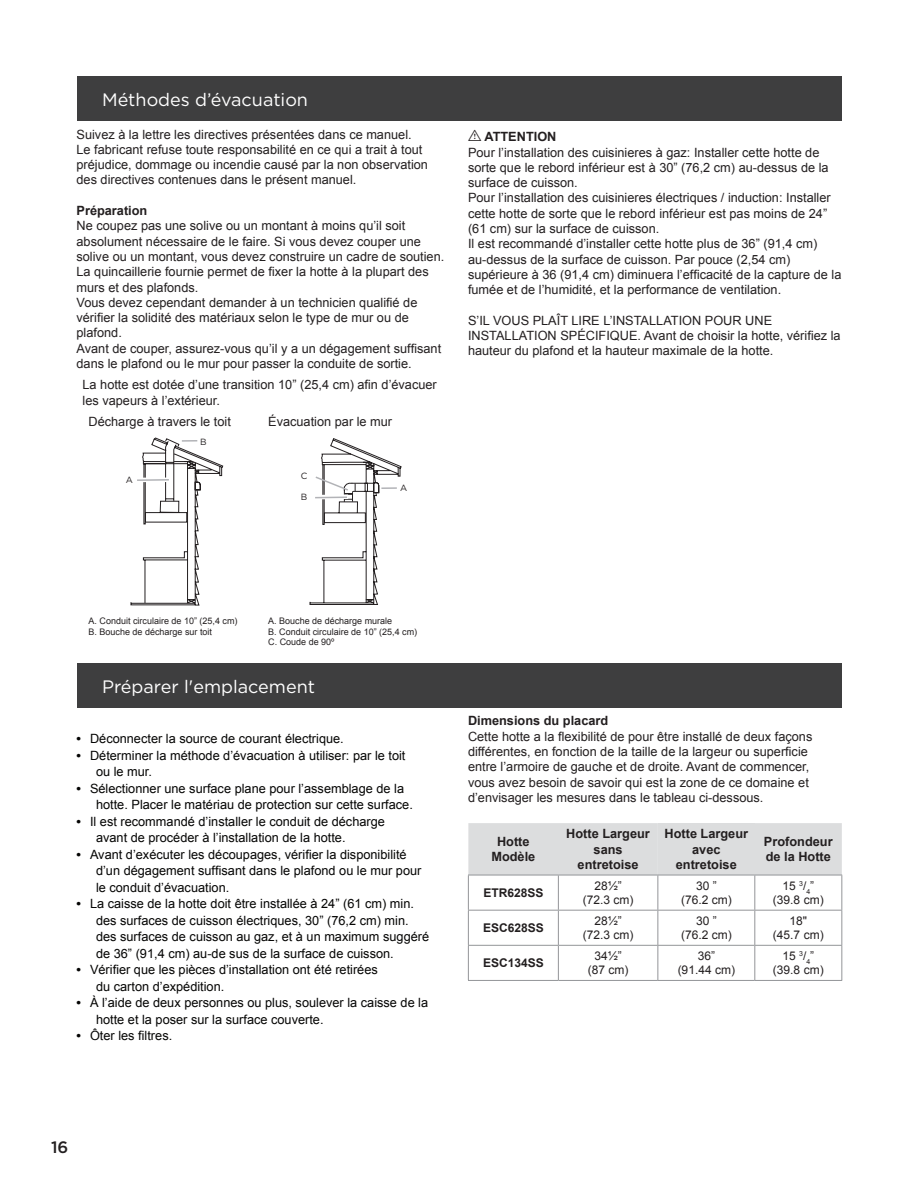
<style>
.page{position:relative;width:918px;height:1188px;background:#fff}
.page>*{position:absolute;margin:0;border:0;box-sizing:border-box;transform-origin:0 0}
.Títulos_subtítulos_c{font:18px "Gotham";color:#fff}
.t1{font:500 16.5px "Gotham";color:#231f20}
.BODY{font:12.75px/15.3px "Arial";color:#231f20}
.t2{font:12.75px/16.5px "Arial";color:#050504}
.BOLD{font:700 12.75px/15.3px "Arial";color:#231f20;text-align:center}
.BODY-2{font:12px "Arial";color:#231f20}
.General_Text{font:700 12px "Arial";color:#231f20}
.Foot_note{font:9px "Arial";color:#231f20}
.t3{font:9px "Gotham";color:#231f20}
.s1{font-family:"tables";font-weight:400;font-size:15px}
.s2{font-weight:700}
</style>
<div class="page">
<div style="left:77px;top:77px;width:764px;height:44px;background:#3e3e3f"></div>
<svg style="left:131px;top:438px;width:92px;height:167px"></svg>
<svg style="left:310px;top:438px;width:91px;height:167px"></svg>
<div style="left:77px;top:663px;width:764px;height:45px;background:#3e3e3f"></div>
<div style="left:468px;top:823px;width:374px;height:52px;background:#dcddde"></div>
<div style="left:658px;top:823px;width:97px;height:52px;background:#dcddde"></div>
<hr style="left:468px;top:875px;width:90px;height:1px;background:#939598">
<hr style="left:468px;top:875px;width:1px;height:35px;background:#939598">
<hr style="left:558px;top:875px;width:100px;height:1px;background:#939598">
<hr style="left:558px;top:875px;width:1px;height:35px;background:#939598">
<hr style="left:658px;top:875px;width:97px;height:1px;background:#939598">
<hr style="left:657px;top:875px;width:1px;height:35px;background:#939598">
<hr style="left:468px;top:910px;width:90px;height:1px;background:#939598">
<hr style="left:468px;top:911px;width:1px;height:34px;background:#939598">
<hr style="left:558px;top:910px;width:100px;height:1px;background:#939598">
<hr style="left:558px;top:911px;width:1px;height:34px;background:#939598">
<hr style="left:658px;top:910px;width:97px;height:1px;background:#939598">
<hr style="left:657px;top:911px;width:1px;height:34px;background:#939598">
<hr style="left:468px;top:980px;width:90px;height:1px;background:#939598">
<hr style="left:558px;top:980px;width:100px;height:1px;background:#939598">
<hr style="left:658px;top:980px;width:97px;height:1px;background:#939598">
<hr style="left:755px;top:875px;width:87px;height:1px;background:#939598">
<hr style="left:754px;top:875px;width:1px;height:35px;background:#939598">
<hr style="left:841px;top:875px;width:1px;height:35px;background:#939598">
<hr style="left:755px;top:910px;width:87px;height:1px;background:#939598">
<hr style="left:754px;top:911px;width:1px;height:34px;background:#939598">
<hr style="left:841px;top:911px;width:1px;height:34px;background:#939598">
<hr style="left:755px;top:945px;width:87px;height:1px;background:#939598">
<hr style="left:841px;top:946px;width:1px;height:34px;background:#939598">
<hr style="left:755px;top:980px;width:87px;height:1px;background:#939598">
<hr style="left:468px;top:945px;width:90px;height:1px;background:#939598">
<hr style="left:468px;top:946px;width:1px;height:34px;background:#939598">
<hr style="left:558px;top:945px;width:100px;height:1px;background:#939598">
<hr style="left:558px;top:946px;width:1px;height:34px;background:#939598">
<hr style="left:658px;top:945px;width:97px;height:1px;background:#939598">
<hr style="left:657px;top:946px;width:1px;height:34px;background:#939598">
<hr style="left:754px;top:946px;width:1px;height:34px;background:#939598">
<p class="Títulos_subtítulos_c" style="left:102px;top:89px;width:208px">Méthodes d’évacuation</p>
<p class="BODY" style="left:77px;top:127px;width:337px">Suivez à la lettre les directives présentées dans ce manuel.</p>
<p class="BODY" style="left:77px;top:142px;width:353px">Le fabricant refuse toute responsabilité en ce qui a trait à tout préjudice, dommage ou incendie causé par la non observation des directives contenues dans le présent manuel.</p>
<p class="BOLD" style="left:77px;top:203px;width:72px">Préparation</p>
<p class="BODY" style="left:77px;top:218px;width:330px">Ne coupez pas une solive ou un montant à moins qu’il soit</p>
<p class="BODY" style="left:77px;top:234px;width:346px">absolument nécessaire de le faire. Si vous devez couper une</p>
<p class="BODY" style="left:77px;top:249px;width:369px">solive ou un montant, vous devez construire un cadre de soutien.</p>
<p class="BODY" style="left:77px;top:264px;width:354px">La quincaillerie fournie permet de fixer la hotte à la plupart des murs et des plafonds.</p>
<p class="BODY" style="left:77px;top:295px;width:342px">Vous devez cependant demander à un technicien qualifié de vérifier la solidité des matériaux selon le type de mur ou de plafond.</p>
<p class="BODY" style="left:77px;top:341px;width:366px">Avant de couper, assurez-vous qu’il y a un dégagement suffisant dans le plafond ou le mur pour passer la conduite de sortie.</p>
<p class="BODY" style="left:83px;top:377px;width:356px">La hotte est dotée d’une transition 10” (25,4 cm) afin d’évacuer les vapeurs à l’extérieur.</p>
<p class="BODY" style="left:89px;top:414px;width:144px">Décharge à travers le toit</p>
<p class="BODY" style="left:268px;top:414px;width:126px">Évacuation par le mur</p>
<p class="t3" style="left:126px;top:474px;width:9px">A</p>
<p class="t3" style="left:200px;top:436px;width:8px">B</p>
<p class="t3" style="left:301px;top:470px;width:8px">C</p>
<p class="t3" style="left:301px;top:491px;width:8px">B</p>
<p class="t3" style="left:400px;top:482px;width:9px">A</p>
<p class="BOLD" style="left:468px;top:130px;width:90px"><span class="s1">I</span> ATTENTION</p>
<p class="BODY" style="left:468px;top:145px;width:362px">Pour l’installation des cuisinieres à gaz: Installer cette hotte de sorte que le rebord inférieur est à 30” (76,2 cm) au-dessus de la surface de cuisson.</p>
<p class="BODY" style="left:468px;top:190px;width:364px">Pour l’installation des cuisinieres électriques / induction: Installer cette hotte de sorte que le rebord inférieur est pas moins de 24” (61 cm) sur la surface de cuisson.</p>
<p class="BODY" style="left:468px;top:236px;width:351px">Il est recommandé d’installer cette hotte plus de 36” (91,4 cm)</p>
<p class="BODY" style="left:468px;top:252px;width:375px">au-dessus de la surface de cuisson. Par pouce (2,54 cm) supérieure à 36 (91,4 cm) diminuera l’efficacité de la capture de la fumée et de l’humidité, et la performance de ventilation.</p>
<p class="BODY" style="left:468px;top:313px;width:374px">S’IL VOUS PLAÎT LIRE L’INSTALLATION POUR UNE<br>INSTALLATION SPÉCIFIQUE. Avant de choisir la hotte, vérifiez la hauteur du plafond et la hauteur maximale de la hotte.</p>
<p class="Foot_note" style="left:89px;top:615px;width:151px">A. Conduit circulaire de 10” (25,4 cm)</p>
<p class="Foot_note" style="left:89px;top:626px;width:125px">B. Bouche de décharge sur toit</p>
<p class="Foot_note" style="left:268px;top:615px;width:126px">A. Bouche de décharge murale</p>
<p class="Foot_note" style="left:268px;top:626px;width:151px">B. Conduit circulaire de 10” (25,4 cm)</p>
<p class="Foot_note" style="left:268px;top:636px;width:68px">C. Coude de 90º</p>
<p class="Títulos_subtítulos_c" style="left:102px;top:675px;width:215px">Préparer l'emplacement</p>
<p class="t2" style="left:77px;top:730px;width:269px"><span class="s2">•</span> Déconnecter la source de courant électrique.</p>
<p class="t2" style="left:96px;top:747px;width:311px;text-indent:-19px"><span class="s2">•</span> Déterminer la méthode d’évacuation à utiliser: par le toit ou le mur.</p>
<p class="t2" style="left:96px;top:780px;width:318px;text-indent:-20px"><span class="s2">•</span> Sélectionner une surface plane pour l’assemblage de la hotte. Placer le matériau de protection sur cette surface.</p>
<p class="t2" style="left:96px;top:813px;width:290px;text-indent:-20px"><span class="s2">•</span> Il est recommandé d’installer le conduit de décharge avant de procéder à l’installation de la hotte.</p>
<p class="t2" style="left:96px;top:846px;width:327px;text-indent:-20px"><span class="s2">•</span> Avant d’exécuter les découpages, vérifier la disponibilité d’un dégagement suffisant dans le plafond ou le mur pour le conduit d’évacuation.</p>
<p class="t2" style="left:96px;top:895px;width:335px;text-indent:-20px"><span class="s2">•</span> La caisse de la hotte doit être installée à 24” (61 cm) min. des surfaces de cuisson électriques, 30” (76,2 cm) min. des surfaces de cuisson au gaz, et à un maximum suggéré de 36” (91,4 cm) au-de sus de la surface de cuisson.</p>
<p class="t2" style="left:96px;top:961px;width:283px;text-indent:-20px"><span class="s2">•</span> Vérifier que les pièces d’installation ont été retirées du carton d’expédition.</p>
<p class="t2" style="left:96px;top:994px;width:334px;text-indent:-19px"><span class="s2">•</span> À l’aide de deux personnes ou plus, soulever la caisse de la hotte et la poser sur la surface couverte.</p>
<p class="t2" style="left:77px;top:1027px;width:97px"><span class="s2">•</span> Ôter les filtres.</p>
<p class="BOLD" style="left:468px;top:714px;width:142px">Dimensions du placard</p>
<p class="BODY" style="left:468px;top:729px;width:346px">Cette hotte a la flexibilité de pour être installé de deux façons</p>
<p class="BODY" style="left:468px;top:744px;width:341px">différentes, en fonction de la taille de la largeur ou superficie</p>
<p class="BODY" style="left:468px;top:759px;width:343px">entre l’armoire de gauche et de droite. Avant de commencer,</p>
<p class="BODY" style="left:468px;top:775px;width:342px">vous avez besoin de savoir qui est la zone de ce domaine et</p>
<p class="BODY" style="left:468px;top:790px;width:297px">d’envisager les mesures dans le tableau ci-dessous.</p>
<p class="BOLD" style="left:497px;top:834px;width:34px">Hotte</p>
<p class="BOLD" style="left:491px;top:850px;width:45px">Modèle</p>
<p class="BOLD" style="left:566px;top:827px;width:85px">Hotte Largeur</p>
<p class="BOLD" style="left:578px;top:842px;width:62px">sans entretoise</p>
<p class="BOLD" style="left:665px;top:827px;width:85px">Hotte Largeur</p>
<p class="BOLD" style="left:676px;top:842px;width:62px">avec entretoise</p>
<p class="BOLD" style="left:764px;top:834px;width:70px;text-align:left">Profondeur de la Hotte</p>
<p class="General_Text" style="left:483px;top:885px;width:62px">ETR628SS</p>
<p class="General_Text" style="left:483px;top:920px;width:62px">ESC628SS</p>
<p class="General_Text" style="left:483px;top:955px;width:62px">ESC134SS</p>
<p class="BODY-2" style="left:594px;top:878px;width:29px">28½”</p>
<p class="BODY-2" style="left:583px;top:892px;width:52px">(72.3 cm)</p>
<p class="BODY-2" style="left:594px;top:913px;width:29px">28½”</p>
<p class="BODY-2" style="left:583px;top:927px;width:52px">(72.3 cm)</p>
<p class="BODY-2" style="left:594px;top:948px;width:29px">34½”</p>
<p class="BODY-2" style="left:588px;top:962px;width:42px">(87 cm)</p>
<p class="BODY-2" style="left:696px;top:878px;width:22px">30 ”</p>
<p class="BODY-2" style="left:681px;top:892px;width:52px">(76.2 cm)</p>
<p class="BODY-2" style="left:782px;top:878px;width:33px">15 <sup>3</sup>/<sub>4</sub>”</p>
<p class="BODY-2" style="left:773px;top:892px;width:52px">(39.8 cm)</p>
<p class="BODY-2" style="left:696px;top:913px;width:22px">30 ”</p>
<p class="BODY-2" style="left:681px;top:927px;width:52px">(76.2 cm)</p>
<p class="BODY-2" style="left:790px;top:913px;width:19px">18"</p>
<p class="BODY-2" style="left:773px;top:927px;width:52px">(45.7 cm)</p>
<p class="BODY-2" style="left:698px;top:948px;width:19px">36”</p>
<p class="BODY-2" style="left:678px;top:962px;width:59px">(91.44 cm)</p>
<p class="BODY-2" style="left:782px;top:948px;width:33px">15 <sup>3</sup>/<sub>4</sub>”</p>
<p class="BODY-2" style="left:773px;top:962px;width:52px">(39.8 cm)</p>
<p class="t1" style="left:51px;top:1136px;width:19px">16</p>
</div>
